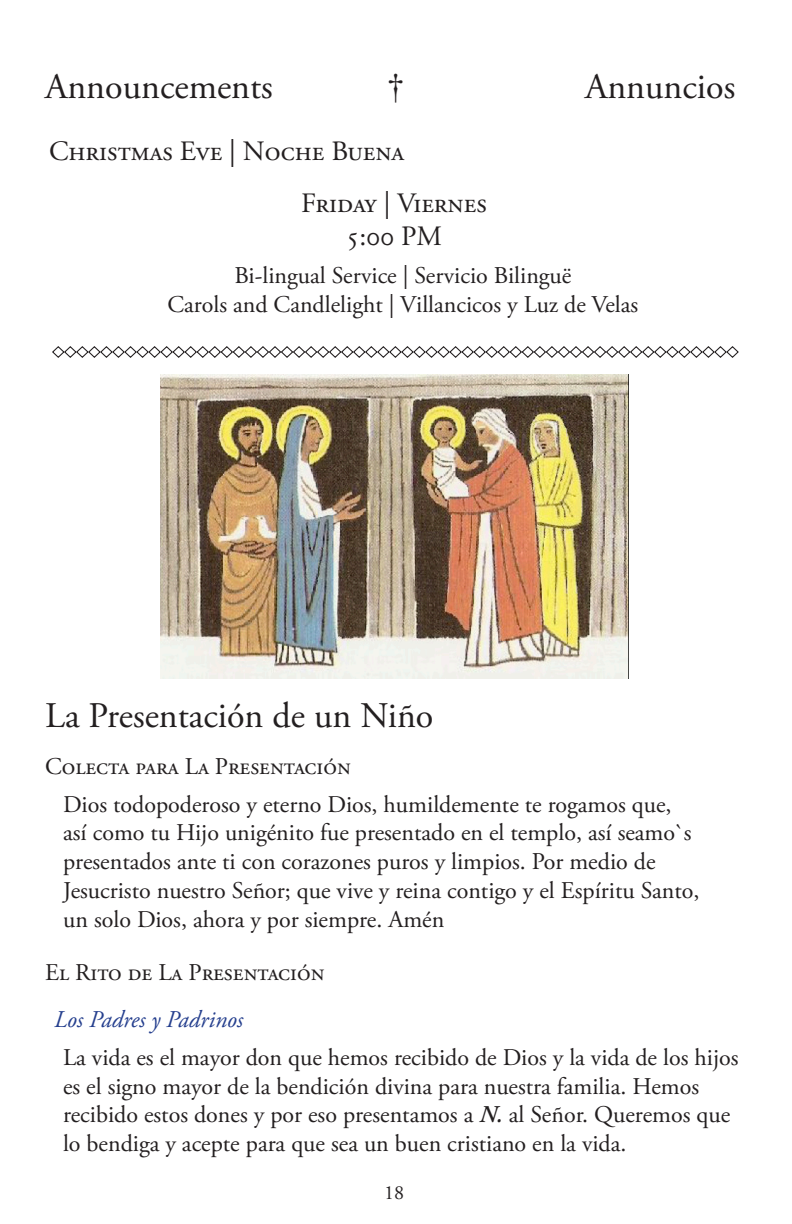
<style>
.page{position:relative;width:792px;height:1224px;background:#fff}
.page>*{position:absolute;margin:0;border:0;box-sizing:border-box;transform-origin:0 0}
.t1{font:36px "Adobe Garamond Pro";color:#231f20}
.Reading{font:28px/33.6px "Adobe Garamond Pro";color:#231f20;text-align:center}
.Reading-2{font:24px/28.8px "Adobe Garamond Pro";color:#231f20}
.Topic_Rubric{font:italic 24px "Adobe Garamond Pro";color:#253f8e}
.t2{font:20px "Adobe Garamond Pro";color:#231f20}
.s1{font-weight:600;font-style:italic}
</style>
<div class="page">
<svg style="left:52px;top:346px;width:687px;height:12px"></svg>
<img style="left:160px;top:374px;width:469px;height:304px">
<p class="t1" style="left:45px;top:65px;width:229px">Announcements</p>
<p class="t1" style="left:387px;top:65px;width:19px">†</p>
<p class="t1" style="left:585px;top:65px;width:152px">Annuncios</p>
<p class="Reading" style="left:49px;top:135px;width:357px">Christmas Eve | Noche Buena</p>
<p class="Reading" style="left:301px;top:187px;width:187px">Friday | Viernes<br>5:00 PM</p>
<p class="Reading-2" style="left:168px;top:262px;width:472px;text-align:center">Bi-lingual Service | Servicio Bilinguë<br>Carols and Candlelight | Villancicos y Luz de Velas</p>
<p class="t1" style="left:45px;top:694px;width:390px">La Presentación de un Niño</p>
<p class="Reading-2" style="left:45px;top:753px;width:307px">Colecta para La Presentación</p>
<p class="Reading-2" style="left:63px;top:790px;width:638px">Dios todopoderoso y eterno Dios, humildemente te rogamos que, así como tu Hijo unigénito fue presentado en el templo, así seamo`s presentados ante ti con corazones puros y limpios. Por medio de Jesucristo nuestro Señor; que vive y reina contigo y el Espíritu Santo, un solo Dios, ahora y por siempre. Amén</p>
<p class="Reading-2" style="left:45px;top:959px;width:281px">El Rito de La Presentación</p>
<p class="Topic_Rubric" style="left:54px;top:1005px;width:191px">Los Padres y Padrinos</p>
<p class="Reading-2" style="left:63px;top:1044px;width:677px">La vida es el mayor don que hemos recibido de Dios y la vida de los hijos es el signo mayor de la bendición divina para nuestra familia. Hemos recibido estos dones y por eso presentamos a <span class="s1">N.</span> al Señor. Queremos que lo bendiga y acepte para que sea un buen cristiano en la vida.</p>
<p class="t2" style="left:384px;top:1181px;width:21px">18</p>
</div>
